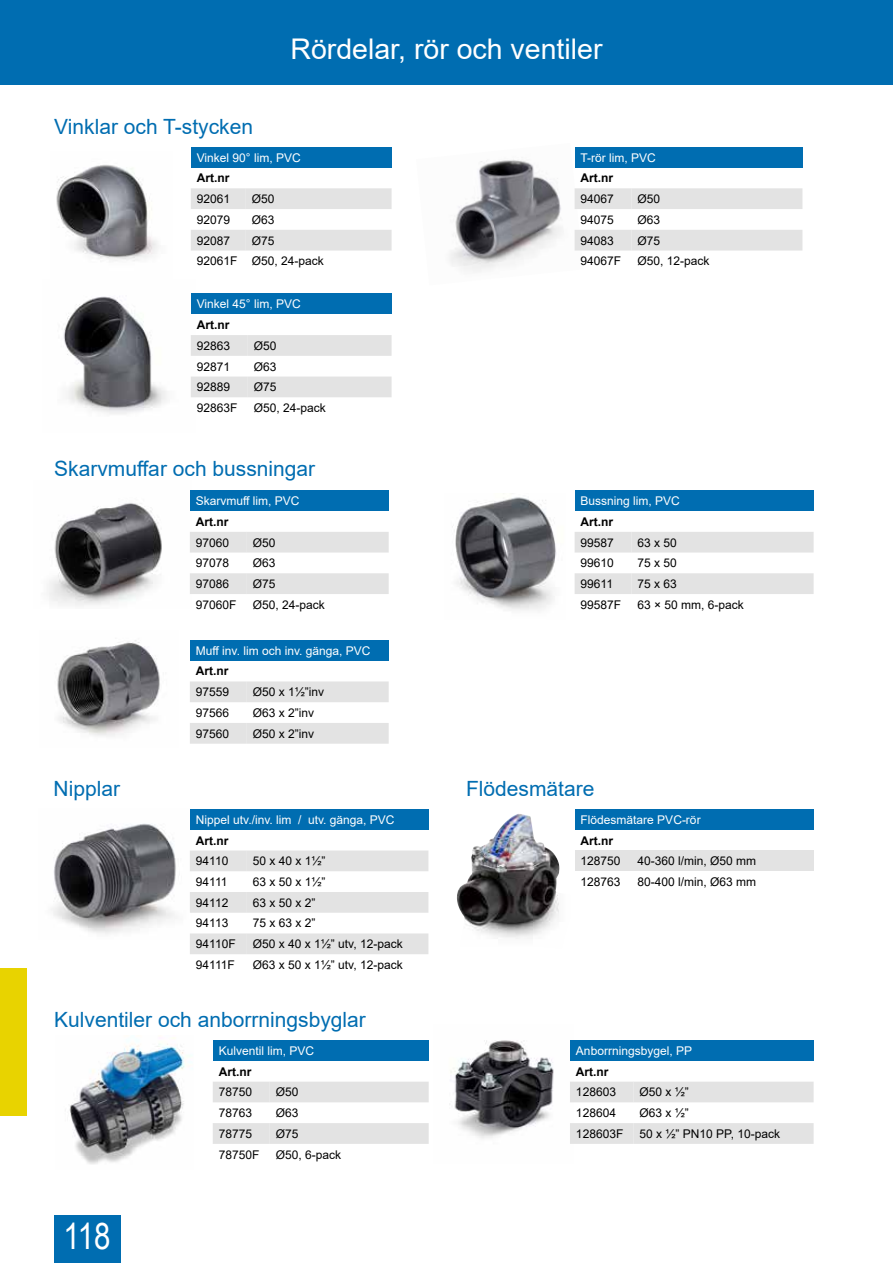
<style>
.page{position:relative;width:893px;height:1263px;background:#fff}
.page>*{position:absolute;margin:0;border:0;box-sizing:border-box;transform-origin:0 0}
.t1{font:36px "Arial Narrow";color:#fff}
.t2{font:28.5px "Arial";color:#fff}
.t3{font:21px "Arial";color:#006db1}
.t4{font:12px/20.7px "Arial";color:#000;text-align:center}
.t5{font:12px "Arial";color:#fff}
.t6{font:700 12px "Arial";color:#000}
</style>
<div class="page">
<div style="left:54px;top:1215px;width:66px;height:48px;background:#006db1"></div>
<div style="left:0;top:0;width:893px;height:85px;background:#006db1"></div>
<img style="left:449px;top:1040px;width:124px;height:99px">
<img style="left:57px;top:640px;width:103px;height:96px">
<img style="left:51px;top:823px;width:125px;height:111px">
<img style="left:49px;top:503px;width:113px;height:103px">
<img style="left:63px;top:293px;width:132px;height:121px">
<img style="left:450px;top:159px;width:125px;height:113px">
<img style="left:56px;top:165px;width:102px;height:96px">
<img style="left:69px;top:1037px;width:116px;height:127px">
<div style="left:191px;top:147px;width:201px;height:21px;background:#006db1"></div>
<svg style="left:191px;top:188px;width:201px;height:63px"></svg>
<div style="left:191px;top:294px;width:201px;height:20px;background:#006db1"></div>
<svg style="left:191px;top:335px;width:201px;height:62px"></svg>
<div style="left:575px;top:147px;width:227px;height:21px;background:#006db1"></div>
<svg style="left:575px;top:188px;width:227px;height:63px"></svg>
<div style="left:190px;top:490px;width:199px;height:21px;background:#006db1"></div>
<svg style="left:190px;top:532px;width:199px;height:62px"></svg>
<div style="left:575px;top:490px;width:239px;height:21px;background:#006db1"></div>
<svg style="left:575px;top:532px;width:239px;height:62px"></svg>
<div style="left:575px;top:809px;width:239px;height:21px;background:#006db1"></div>
<div style="left:575px;top:850px;width:57px;height:21px;background:#e3e3e3"></div>
<div style="left:632px;top:850px;width:182px;height:21px;background:#e3e3e3"></div>
<div style="left:190px;top:640px;width:199px;height:21px;background:#006db1"></div>
<svg style="left:190px;top:681px;width:199px;height:63px"></svg>
<div style="left:190px;top:809px;width:238px;height:21px;background:#006db1"></div>
<svg style="left:190px;top:850px;width:238px;height:104px"></svg>
<div style="left:213px;top:1040px;width:216px;height:21px;background:#006db1"></div>
<svg style="left:213px;top:1082px;width:216px;height:62px"></svg>
<div style="left:570px;top:1040px;width:244px;height:21px;background:#006db1"></div>
<svg style="left:570px;top:1082px;width:244px;height:62px"></svg>
<img style="left:452px;top:493px;width:105px;height:118px">
<img style="left:457px;top:814px;width:103px;height:125px">
<div style="left:0;top:968px;width:26px;height:148px;background:#e8d300"></div>
<h3 class="t3" style="left:54px;top:112px;width:200px">Vinklar och T-stycken</h3>
<h2 class="t2" style="left:290px;top:30px;width:314px">Rördelar, rör och ventiler</h2>
<p class="t5" style="left:197px;top:149px;width:105px">Vinkel 90° lim, PVC</p>
<p class="t6" style="left:197px;top:170px;width:34px">Art.nr</p>
<p class="t4" style="left:197px;top:188px;width:35px">92061</p>
<p class="t4" style="left:252px;top:188px;width:24px">Ø50</p>
<p class="t4" style="left:197px;top:209px;width:35px">92079</p>
<p class="t4" style="left:252px;top:209px;width:24px">Ø63</p>
<p class="t4" style="left:197px;top:230px;width:35px">92087</p>
<p class="t4" style="left:197px;top:230px;width:128px">Ø75<br>92061F Ø50, 24-pack</p>
<p class="t5" style="left:197px;top:296px;width:105px">Vinkel 45° lim, PVC</p>
<p class="t6" style="left:197px;top:316px;width:34px">Art.nr</p>
<p class="t4" style="left:197px;top:335px;width:35px">92863</p>
<p class="t4" style="left:254px;top:335px;width:24px">Ø50</p>
<p class="t4" style="left:197px;top:356px;width:35px">92871</p>
<p class="t4" style="left:254px;top:356px;width:24px">Ø63</p>
<p class="t4" style="left:197px;top:377px;width:35px">92889</p>
<p class="t4" style="left:254px;top:377px;width:24px">Ø75</p>
<p class="t4" style="left:197px;top:397px;width:42px">92863F</p>
<p class="t4" style="left:254px;top:397px;width:74px">Ø50, 24-pack</p>
<h3 class="t3" style="left:54px;top:454px;width:262px">Skarvmuffar och bussningar</h3>
<p class="t5" style="left:196px;top:493px;width:105px">Skarvmuff lim, PVC</p>
<p class="t6" style="left:196px;top:513px;width:34px">Art.nr</p>
<p class="t4" style="left:196px;top:532px;width:35px">97060</p>
<p class="t4" style="left:253px;top:532px;width:24px">Ø50</p>
<p class="t4" style="left:196px;top:553px;width:35px">97078</p>
<p class="t4" style="left:253px;top:553px;width:24px">Ø63</p>
<p class="t4" style="left:196px;top:573px;width:35px">97086</p>
<p class="t4" style="left:253px;top:573px;width:24px">Ø75</p>
<p class="t4" style="left:196px;top:594px;width:42px">97060F</p>
<p class="t4" style="left:253px;top:594px;width:74px">Ø50, 24-pack</p>
<p class="t5" style="left:196px;top:642px;width:176px">Muff inv. lim och inv. gänga, PVC</p>
<p class="t6" style="left:196px;top:663px;width:34px">Art.nr</p>
<p class="t4" style="left:196px;top:681px;width:35px">97559</p>
<p class="t4" style="left:253px;top:681px;width:73px">Ø50 x 1½”inv</p>
<p class="t4" style="left:196px;top:702px;width:35px">97566</p>
<p class="t4" style="left:253px;top:702px;width:63px">Ø63 x 2”inv</p>
<p class="t4" style="left:196px;top:723px;width:35px">97560</p>
<p class="t4" style="left:253px;top:723px;width:63px">Ø50 x 2”inv</p>
<p class="t5" style="left:581px;top:149px;width:77px">T-rör lim, PVC</p>
<p class="t6" style="left:581px;top:170px;width:34px">Art.nr</p>
<p class="t4" style="left:581px;top:188px;width:35px">94067</p>
<p class="t4" style="left:638px;top:188px;width:24px">Ø50</p>
<p class="t4" style="left:581px;top:209px;width:35px">94075</p>
<p class="t4" style="left:638px;top:209px;width:24px">Ø63</p>
<p class="t4" style="left:581px;top:230px;width:35px">94083</p>
<p class="t4" style="left:638px;top:230px;width:24px">Ø75</p>
<p class="t4" style="left:581px;top:251px;width:42px">94067F</p>
<p class="t4" style="left:638px;top:251px;width:74px">Ø50, 12-pack</p>
<p class="t5" style="left:581px;top:493px;width:101px">Bussning lim, PVC</p>
<p class="t6" style="left:581px;top:513px;width:34px">Art.nr</p>
<p class="t4" style="left:581px;top:532px;width:35px">99587</p>
<p class="t4" style="left:638px;top:532px;width:41px">63 x 50</p>
<p class="t4" style="left:581px;top:553px;width:35px">99610</p>
<p class="t4" style="left:638px;top:553px;width:41px">75 x 50</p>
<p class="t4" style="left:581px;top:573px;width:34px">99611</p>
<p class="t4" style="left:638px;top:573px;width:41px">75 x 63</p>
<p class="t4" style="left:581px;top:594px;width:42px">99587F</p>
<p class="t4" style="left:638px;top:594px;width:108px">63 × 50 mm, 6-pack</p>
<h3 class="t3" style="left:54px;top:774px;width:68px">Nipplar</h3>
<h3 class="t3" style="left:466px;top:774px;width:130px">Flödesmätare</h3>
<p class="t5" style="left:196px;top:811px;width:200px">Nippel utv./inv. lim / utv. gänga, PVC</p>
<p class="t6" style="left:196px;top:832px;width:34px">Art.nr</p>
<p class="t4" style="left:196px;top:851px;width:34px">94110</p>
<p class="t4" style="left:253px;top:851px;width:74px">50 x 40 x 1½”</p>
<p class="t4" style="left:196px;top:871px;width:33px">94111</p>
<p class="t4" style="left:253px;top:871px;width:74px">63 x 50 x 1½”</p>
<p class="t4" style="left:196px;top:892px;width:34px">94112</p>
<p class="t4" style="left:253px;top:892px;width:64px">63 x 50 x 2”</p>
<p class="t4" style="left:196px;top:913px;width:34px">94113</p>
<p class="t4" style="left:253px;top:913px;width:64px">75 x 63 x 2”</p>
<p class="t4" style="left:196px;top:933px;width:41px">94110F</p>
<p class="t4" style="left:253px;top:933px;width:151px">Ø50 x 40 x 1½” utv, 12-pack</p>
<p class="t4" style="left:196px;top:954px;width:40px">94111F</p>
<p class="t4" style="left:253px;top:954px;width:151px">Ø63 x 50 x 1½” utv, 12-pack</p>
<h3 class="t3" style="left:54px;top:1005px;width:313px">Kulventiler och anborrningsbyglar</h3>
<h1 class="t1" style="left:64px;top:1210px;width:49px">118</h1>
<p class="t5" style="left:219px;top:1042px;width:97px">Kulventil lim, PVC</p>
<p class="t6" style="left:219px;top:1063px;width:34px">Art.nr</p>
<p class="t4" style="left:219px;top:1082px;width:35px">78750</p>
<p class="t4" style="left:276px;top:1082px;width:24px">Ø50</p>
<p class="t4" style="left:219px;top:1102px;width:35px">78763</p>
<p class="t4" style="left:276px;top:1102px;width:24px">Ø63</p>
<p class="t4" style="left:219px;top:1123px;width:35px">78775</p>
<p class="t4" style="left:276px;top:1123px;width:24px">Ø75</p>
<p class="t4" style="left:219px;top:1144px;width:42px">78750F</p>
<p class="t4" style="left:276px;top:1144px;width:67px">Ø50, 6-pack</p>
<p class="t5" style="left:581px;top:811px;width:122px">Flödesmätare PVC-rör</p>
<p class="t6" style="left:581px;top:832px;width:34px">Art.nr</p>
<p class="t4" style="left:581px;top:851px;width:42px">128750</p>
<p class="t4" style="left:638px;top:851px;width:120px">40-360 l/min, Ø50 mm</p>
<p class="t4" style="left:581px;top:871px;width:42px">128763</p>
<p class="t4" style="left:638px;top:871px;width:120px">80-400 l/min, Ø63 mm</p>
<p class="t5" style="left:576px;top:1042px;width:118px">Anborrningsbygel, PP</p>
<p class="t6" style="left:576px;top:1063px;width:34px">Art.nr</p>
<p class="t4" style="left:576px;top:1082px;width:42px">128603</p>
<p class="t4" style="left:640px;top:1082px;width:51px">Ø50 x ½”</p>
<p class="t4" style="left:576px;top:1102px;width:42px">128604</p>
<p class="t4" style="left:640px;top:1102px;width:51px">Ø63 x ½”</p>
<p class="t4" style="left:576px;top:1123px;width:49px">128603F</p>
<p class="t4" style="left:640px;top:1123px;width:142px">50 x ½” PN10 PP, 10-pack</p>
</div>
